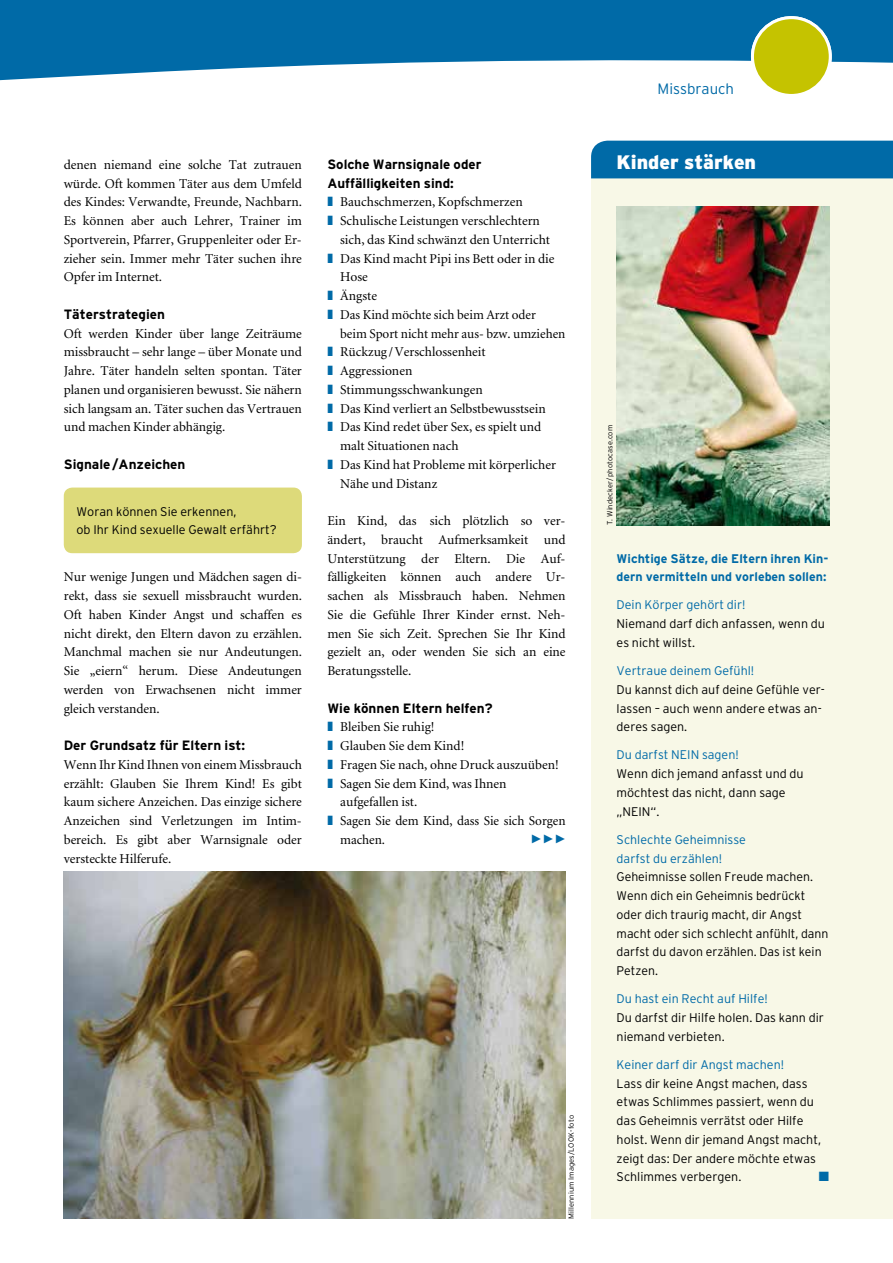
<style>
.page{position:relative;width:893px;height:1263px;background:#fff}
.page>*{position:absolute;margin:0;border:0;box-sizing:border-box;transform-origin:0 0}
.t1{font:900 19.5px "Interstate";color:#fff}
.t2{font:18px "FF Dingbats Arrows One";color:#006aa7}
.t3{font:300 15px "Interstate";color:#006aa7}
.t4{font:13.5px/18.8px "Minion";color:#000;text-align:justify}
.t5{font:700 13.5px/18.8px "Interstate";color:#000}
.t6{font:13.5px "Zapf Dingbats ITC";color:#006aa7}
.t7{font:300 12.6px/18.8px "Interstate";color:#000}
.t8{font:300 12.6px/18.8px "Interstate";color:#006aa7}
.t9{font:700 12.6px/18.8px "Interstate";color:#006aa7}
.t10{font:300 7.5px "Interstate";letter-spacing:.01em;color:#000}
</style>
<div class="page">
<svg style="left:0;top:0;width:893px;height:81px;fill:#006aa7"></svg>
<div style="left:752px;top:18px;width:78px;height:77px;background:#c5c300;border-radius:50%"></div>
<div style="left:751px;top:16px;width:81px;height:81px;border:3px solid #fff;border-radius:50%"></div>
<div style="left:591px;top:160px;width:302px;height:1059px;background:#f8f8e7"></div>
<div style="left:591px;top:141px;width:302px;height:37px;background:#006aa7"></div>
<img style="left:617px;top:206px;width:212px;height:319px">
<img style="left:64px;top:872px;width:502px;height:347px">
<div style="left:64px;top:488px;width:238px;height:65px;background:#ddda7a;border-radius:9px"></div>
<p class="t4" style="left:64px;top:156px;width:240px">denen niemand eine solche Tat zutrauen würde. Oft kommen Täter aus dem Umfeld des Kindes: Verwandte, Freunde, Nachbarn.<br>Es können aber auch Lehrer, Trainer im Sportverein, Pfarrer, Gruppenleiter oder Er&shy;zieher sein. Immer mehr Täter suchen ihre Opfer im Internet.</p>
<p class="t5" style="left:64px;top:305px;width:103px">Täterstrategien</p>
<p class="t4" style="left:64px;top:324px;width:240px">Oft werden Kinder über lange Zeiträume missbraucht – sehr lange – über Monate und Jahre. Täter handeln selten spontan. Täter planen und organisieren bewusst. Sie nähern sich langsam an. Täter suchen das Vertrauen und machen Kinder abhängig.</p>
<p class="t5" style="left:64px;top:455px;width:123px">Signale/Anzeichen</p>
<p class="t7" style="left:77px;top:502px;width:202px">Woran können Sie erkennen,<br>ob Ihr Kind sexuelle Gewalt erfährt?</p>
<p class="t4" style="left:64px;top:568px;width:240px">Nur wenige Jungen und Mädchen sagen di&shy;rekt, dass sie sexuell missbraucht wurden.<br>Oft haben Kinder Angst und schaffen es nicht direkt, den Eltern davon zu erzählen.<br>Manchmal machen sie nur Andeutungen.<br>Sie „eiern“ herum. Diese Andeutungen werden von Erwachsenen nicht immer gleich verstanden.</p>
<p class="t5" style="left:64px;top:736px;width:183px">Der Grundsatz für Eltern ist:</p>
<p class="t4" style="left:64px;top:756px;width:240px">Wenn Ihr Kind Ihnen von einem Missbrauch erzählt: Glauben Sie Ihrem Kind! Es gibt kaum sichere Anzeichen. Das einzige sichere Anzeichen sind Verletzungen im Intim&shy;bereich. Es gibt aber Warnsignale oder versteckte Hilferufe.</p>
<p class="t5" style="left:327px;top:155px;width:156px">Solche Warnsignale oder<br>Auffälligkeiten sind:</p>
<p class="t4" style="left:340px;top:193px;width:227px;text-align:left">Bauchschmerzen, Kopfschmerzen<br>Schulische Leistungen verschlechtern sich, das Kind schwänzt den Unterricht<br>Das Kind macht Pipi ins Bett oder in die<br>Hose<br>Ängste<br>Das Kind möchte sich beim Arzt oder beim Sport nicht mehr aus- bzw. umziehen<br>Rückzug /Verschlossenheit<br>Aggressionen<br>Stimmungsschwankungen<br>Das Kind verliert an Selbstbewusstsein<br>Das Kind redet über Sex, es spielt und malt Situationen nach<br>Das Kind hat Probleme mit körperlicher<br>Nähe und Distanz</p>
<p class="t4" style="left:327px;top:512px;width:240px">Ein Kind, das sich plötzlich so ver&shy;ändert, braucht Aufmerksamkeit und Unterstützung der Eltern. Die Auf&shy;fälligkeiten können auch andere Ur&shy;sachen als Missbrauch haben. Nehmen Sie die Gefühle Ihrer Kinder ernst. Neh&shy;men Sie sich Zeit. Sprechen Sie Ihr Kind gezielt an, oder wenden Sie sich an eine Beratungsstelle.</p>
<p class="t5" style="left:327px;top:698px;width:167px">Wie können Eltern helfen?</p>
<p class="t4" style="left:340px;top:718px;width:227px;text-align:left">Bleiben Sie ruhig!<br>Glauben Sie dem Kind!<br>Fragen Sie nach, ohne Druck auszuüben!<br>Sagen Sie dem Kind, was Ihnen aufgefallen ist.<br>Sagen Sie dem Kind, dass Sie sich Sorgen machen.</p>
<h2 class="t2" style="left:530px;top:833px;width:38px">✓✓✓</h2>
<p class="t10" style="left:567px;top:1219px;width:105px;rotate:-90deg">Millennium Images/LOOK-foto</p>
<p class="t3" style="left:657px;top:80px;width:78px">Missbrauch</p>
<h1 class="t1" style="left:617px;top:151px;width:141px">Kinder stärken</h1>
<p class="t10" style="left:605px;top:525px;width:102px;rotate:-90deg">T. Windecker/photocase.com</p>
<p class="t9" style="left:617px;top:549px;width:213px">Wichtige Sätze, die Eltern ihren Kin&shy;dern vermitteln und vorleben sollen:</p>
<p class="t8" style="left:617px;top:595px;width:130px">Dein Körper gehört dir!</p>
<p class="t7" style="left:617px;top:614px;width:210px">Niemand darf dich anfassen, wenn du es nicht willst.</p>
<p class="t8" style="left:617px;top:661px;width:139px">Vertraue deinem Gefühl!</p>
<p class="t7" style="left:617px;top:680px;width:210px">Du kannst dich auf deine Gefühle ver&shy;lassen – auch wenn andere etwas an&shy;deres sagen.</p>
<p class="t8" style="left:617px;top:745px;width:124px">Du darfst NEIN sagen!</p>
<p class="t7" style="left:617px;top:764px;width:189px">Wenn dich jemand anfasst und du möchtest das nicht, dann sage „NEIN“.</p>
<p class="t8" style="left:617px;top:830px;width:131px">Schlechte Geheimnisse darfst du erzählen!</p>
<p class="t7" style="left:617px;top:867px;width:213px">Geheimnisse sollen Freude machen.<br>Wenn dich ein Geheimnis bedrückt oder dich traurig macht, dir Angst macht oder sich schlecht anfühlt, dann darfst du davon erzählen. Das ist kein<br>Petzen.</p>
<p class="t8" style="left:617px;top:989px;width:153px">Du hast ein Recht auf Hilfe!</p>
<p class="t7" style="left:617px;top:1008px;width:209px">Du darfst dir Hilfe holen. Das kann dir niemand verbieten.</p>
<p class="t8" style="left:617px;top:1055px;width:169px">Keiner darf dir Angst machen!</p>
<p class="t7" style="left:617px;top:1074px;width:206px">Lass dir keine Angst machen, dass etwas Schlimmes passiert, wenn du das Geheimnis verrätst oder Hilfe holst. Wenn dir jemand Angst macht, zeigt das: Der andere möchte etwas<br>Schlimmes verbergen.</p>
<p class="t6" style="left:819px;top:1170px;width:12px">■</p>
</div>
